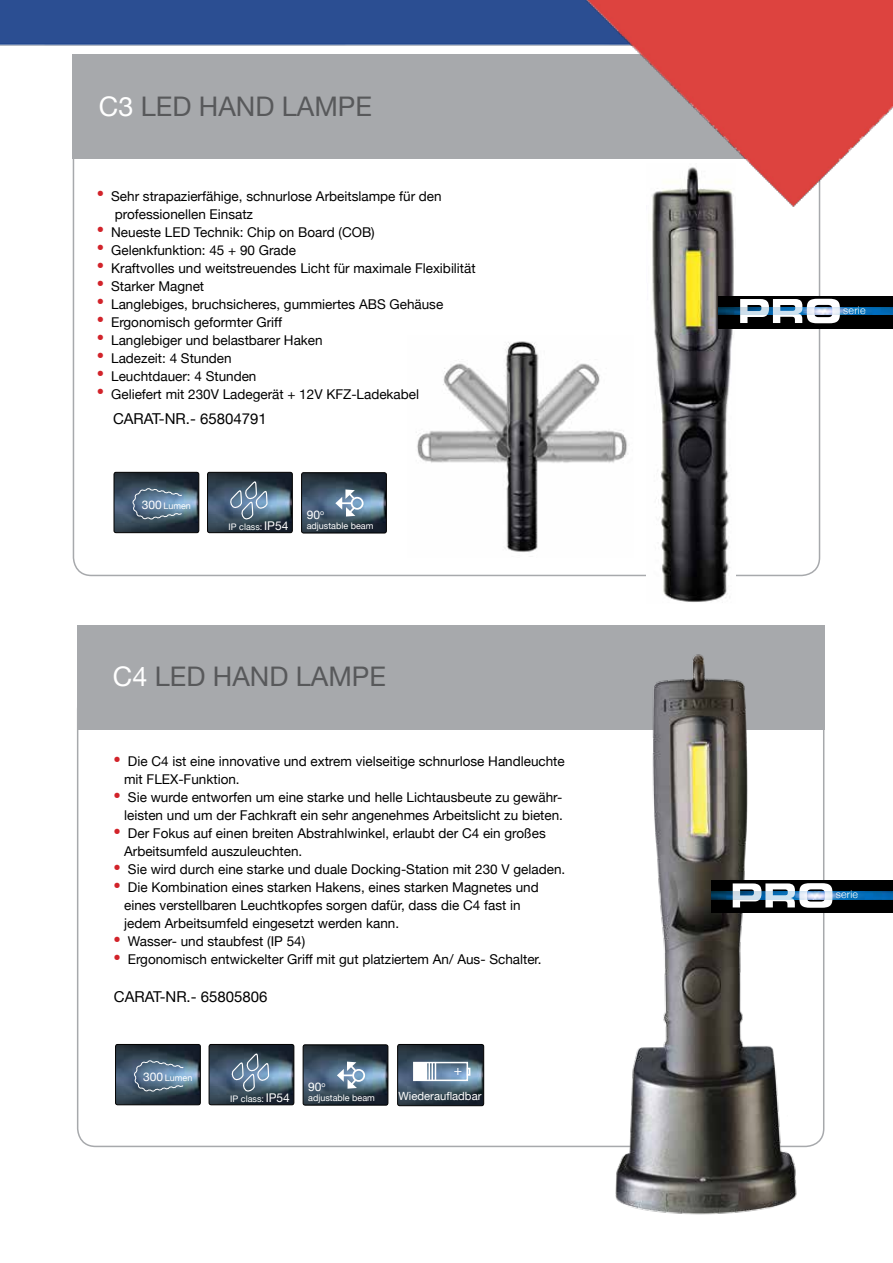
<style>
.page{position:relative;width:893px;height:1263px;background:#fff}
.page>*{position:absolute;margin:0;border:0;box-sizing:border-box;transform-origin:0 0}
.t1{font:27px "Helvetica Neue";color:#58595b}
.t2{font:15px "Helvetica Neue";color:#000}
.t3{font:13.95px "Helvetica Neue";color:#fff}
.t4{font:13.5px/18px "Helvetica Neue";color:#000}
.t5{font:12px "Helvetica Neue";color:#fff}
.t6{font:11.25px "Helvetica Neue";color:#fff}
.t7{font:300 10.65px "Helvetica Neue";color:#fff}
.t8{font:9px "Helvetica Neue";color:#fff}
.s1{color:#fff}
.s2{font-size:24px;color:#d2232a}
.s3{font-size:12px}
</style>
<div class="page">
<div style="left:77px;top:625px;width:747px;height:104px;background:#a7a9ac"></div>
<img style="left:652px;top:213px;width:82px;height:389px">
<img style="left:416px;top:341px;width:212px;height:211px">
<img style="left:114px;top:472px;width:85px;height:61px">
<div style="left:114px;top:472px;width:85px;height:61px;border:1px solid #000;border-radius:2px"></div>
<img style="left:209px;top:472px;width:83px;height:61px">
<div style="left:207px;top:472px;width:85px;height:61px;border:1px solid #000;border-radius:2px"></div>
<svg style="left:133px;top:488px;width:49px;height:31px;background:#648098"></svg>
<img style="left:303px;top:474px;width:82px;height:57px">
<div style="left:301px;top:472px;width:86px;height:61px;border:1px solid #000;border-radius:2px"></div>
<div style="left:351px;top:497px;width:13px;height:13px;border:2px solid #fff;border-radius:50%"></div>
<svg style="left:335px;top:489px;width:22px;height:27px"></svg>
<svg style="left:228px;top:477px;width:40px;height:43px;background:#5d7386"></svg>
<img style="left:0;top:0;width:560px;height:182px">
<img style="left:560px;top:0;width:333px;height:213px">
<img style="left:600px;top:654px;width:200px;height:561px">
<img style="left:117px;top:1044px;width:83px;height:61px">
<div style="left:115px;top:1044px;width:85px;height:61px;border:1px solid #000;border-radius:2px"></div>
<img style="left:209px;top:1044px;width:85px;height:61px">
<div style="left:209px;top:1044px;width:85px;height:61px;border:1px solid #000;border-radius:2px"></div>
<svg style="left:134px;top:1060px;width:50px;height:31px;background:#658099"></svg>
<img style="left:303px;top:1045px;width:85px;height:60px">
<div style="left:303px;top:1045px;width:85px;height:60px;border:1px solid #000;border-radius:2px"></div>
<div style="left:352px;top:1069px;width:13px;height:13px;border:2px solid #fff;border-radius:50%"></div>
<svg style="left:337px;top:1061px;width:21px;height:28px"></svg>
<svg style="left:230px;top:1049px;width:39px;height:43px;background:#5d7386"></svg>
<img style="left:399px;top:1044px;width:85px;height:62px">
<div style="left:397px;top:1044px;width:87px;height:62px;border:1px solid #000;border-radius:2px"></div>
<div style="left:413px;top:1062px;width:55px;height:19px;border:2px solid #fff"></div>
<svg style="left:467px;top:1068px;width:3px;height:8px"></svg>
<div style="left:414px;top:1063px;width:11px;height:17px;background:#fff"></div>
<svg style="left:426px;top:1063px;width:10px;height:17px"></svg>
<div style="left:719px;top:296px;width:174px;height:33px;background:#000"></div>
<img style="left:719px;top:307px;width:174px;height:8px">
<svg style="left:740px;top:299px;width:100px;height:24px"></svg>
<div style="left:711px;top:880px;width:182px;height:33px;background:#000"></div>
<img style="left:711px;top:892px;width:182px;height:7px">
<svg style="left:733px;top:883px;width:99px;height:25px"></svg>
<h1 class="t1" style="left:99px;top:87px;width:139px"><span class="s1">c3</span> led HAND</h1>
<h1 class="t1" style="left:282px;top:87px;width:92px">lampe</h1>
<p class="t4" style="left:115px;top:187px;width:328px;text-indent:-19px"><span class="s2">•</span> Sehr strapazierfähige, schnurlose Arbeitslampe für den professionellen Einsatz</p>
<p class="t4" style="left:96px;top:223px;width:78px"><span class="s2">•</span> Neueste LED</p>
<p class="t4" style="left:194px;top:223px;width:182px">Technik: Chip on Board (COB)</p>
<p class="t4" style="left:96px;top:241px;width:201px"><span class="s2">•</span> Gelenkfunktion: 45 + 90 Grade</p>
<p class="t4" style="left:96px;top:259px;width:381px"><span class="s2">•</span> Kraftvolles und weitstreuendes Licht für maximale Flexibilität</p>
<p class="t4" style="left:96px;top:277px;width:110px"><span class="s2">•</span> Starker M agnet</p>
<p class="t4" style="left:96px;top:295px;width:349px"><span class="s2">•</span> Langlebiges, bruchsicheres, gummiertes ABS Gehäuse</p>
<p class="t4" style="left:96px;top:313px;width:187px"><span class="s2">•</span> Ergonomisch geformter Griff</p>
<p class="t4" style="left:96px;top:331px;width:228px"><span class="s2">•</span> Langlebiger und belastbarer Haken</p>
<p class="t4" style="left:96px;top:349px;width:137px"><span class="s2">•</span> Ladezeit: 4 Stunden</p>
<p class="t4" style="left:96px;top:367px;width:162px"><span class="s2">•</span> Leuchtdauer: 4 Stunden</p>
<p class="t4" style="left:96px;top:385px;width:324px"><span class="s2">•</span> Geliefert mit 230V Ladegerät + 12V KFZ-Ladekabel</p>
<p class="t2" style="left:113px;top:408px;width:11px">CARAT</p>
<p class="t2" style="left:159px;top:408px;width:109px">-Nr.- 65804791</p>
<p class="t8" style="left:142px;top:499px;width:51px"><span class="s3">300</span> Lumen</p>
<p class="t5" style="left:307px;top:506px;width:19px">90<sup>o</sup></p>
<p class="t8" style="left:229px;top:520px;width:61px">I P class: <span class="s3">I P54</span></p>
<p class="t8" style="left:307px;top:520px;width:68px">adjustable beam</p>
<h1 class="t1" style="left:113px;top:657px;width:139px"><span class="s1">c4</span> led HAND</h1>
<h1 class="t1" style="left:296px;top:657px;width:92px">lampe</h1>
<p class="t4" style="left:124px;top:753px;width:442px;text-indent:-11px"><span class="s2">•</span> Die C4 ist eine innovative und extrem vielseitige schnurlose Handleuchte mit FLEX-Funktion.</p>
<p class="t4" style="left:113px;top:789px;width:452px;text-align:right"><span class="s2">•</span> Sie wurde entworfen um eine starke und helle Lichtausbeute zu gewähr&shy;leisten und um der Fachkraft ein sehr angenehmes Arbeitslicht zu bieten.</p>
<p class="t4" style="left:124px;top:825px;width:423px;text-indent:-11px"><span class="s2">•</span> Der Fokus auf einen breiten Abstrahlwinkel, erlaubt der C4 ein großes<br>Arbeitsumfeld auszuleuchten.</p>
<p class="t4" style="left:113px;top:861px;width:454px"><span class="s2">•</span> Sie wird durch eine starke und duale Docking-Station mit 230 V geladen.</p>
<p class="t4" style="left:124px;top:879px;width:416px;text-indent:-11px"><span class="s2">•</span> Die Kombination eines starken Hakens, eines starken Magnetes und eines verstellbaren Leuchtkopfes sorgen dafür, dass die C4 fast in jedem Arbeitsumfeld eingesetzt werden kann.</p>
<p class="t4" style="left:113px;top:933px;width:194px"><span class="s2">•</span> Wasser- und staubfest (I P 54)</p>
<p class="t4" style="left:113px;top:951px;width:430px"><span class="s2">•</span> Ergonomisch entwickelter Griff mit gut platziertem An/ Aus- Schalter.</p>
<p class="t2" style="left:114px;top:985px;width:11px">CARAT</p>
<p class="t2" style="left:160px;top:985px;width:109px">-Nr.- 65805806</p>
<p class="t8" style="left:143px;top:1071px;width:51px"><span class="s3">300</span> Lumen</p>
<p class="t5" style="left:308px;top:1078px;width:19px">90<sup>o</sup></p>
<p class="t8" style="left:230px;top:1092px;width:61px">I P class: <span class="s3">I P54</span></p>
<p class="t8" style="left:308px;top:1092px;width:68px">adjustable beam</p>
<p class="t3" style="left:454px;top:1060px;width:10px">+</p>
<p class="t6" style="left:398px;top:1088px;width:85px">Wiederaufladbar</p>
<p class="t7" style="left:843px;top:301px;width:24px">serie</p>
<p class="t7" style="left:836px;top:886px;width:24px">serie</p>
</div>
